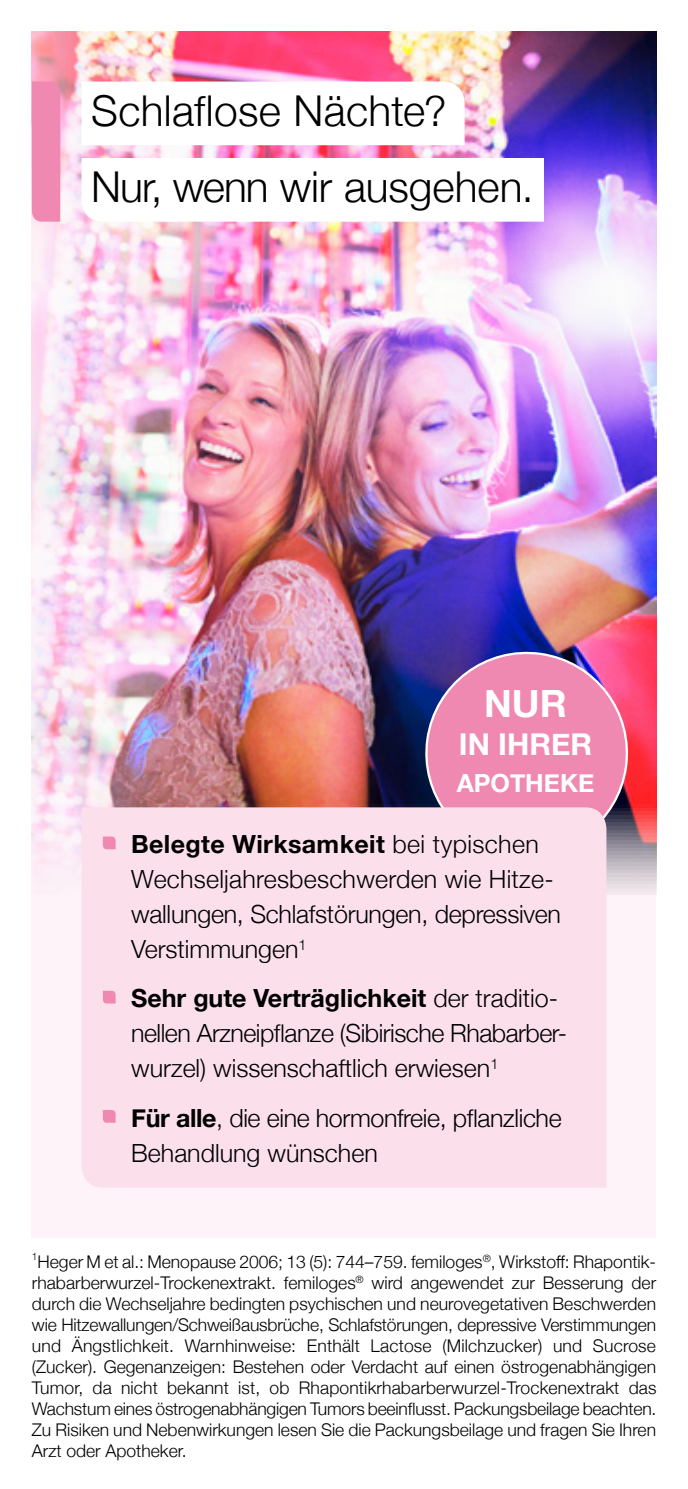
<style>
.page{position:relative;width:688px;height:1489px;background:#fff}
.page>*{position:absolute;margin:0;border:0;box-sizing:border-box;transform-origin:0 0}
.t1{font:300 42.5px/76.2px "Helvetica Neue";color:#000}
.t2{font:700 37.5px "Helvetica Neue";color:#fff}
.t3{font:700 30px "Helvetica Neue";color:#fff}
.t4{font:300 25px/35px "Helvetica Neue";letter-spacing:-.01em;color:#000}
.t5{font:700 25px "Helvetica Neue";color:#fff}
.t6{font:300 17.5px/21px "Helvetica Neue";color:#000;text-align:justify}
.t7{font:300 10.25px "Helvetica Neue";color:#000}
.s1{font-weight:700}
</style>
<div class="page">
<div style="left:32px;top:32px;width:624px;height:1205px;background:#fdf3f8"></div>
<img style="left:32px;top:32px;width:624px;height:862px">
<svg style="left:417px;top:643px;width:219px;height:217px"></svg>
<div style="left:81px;top:81px;width:383px;height:64px;background:#fff"></div>
<div style="left:81px;top:158px;width:463px;height:64px;background:#fff"></div>
<div style="left:32px;top:81px;width:28px;height:141px;background:#f089b1"></div>
<div style="left:81px;top:807px;width:525px;height:380px;background:#fbe0ec"></div>
<svg style="left:103px;top:836px;width:13px;height:13px"></svg>
<svg style="left:103px;top:990px;width:13px;height:13px"></svg>
<svg style="left:103px;top:1109px;width:13px;height:13px"></svg>
<h1 class="t1" style="left:91px;top:70px;width:443px">Schlaflose Nächte?<br>Nur, wenn wir ausgehen.</h1>
<h2 class="t2" style="left:484px;top:673px;width:84px">NUR</h2>
<h3 class="t3" style="left:458px;top:721px;width:135px">IN IHRER</h3>
<h3 class="t5" style="left:456px;top:763px;width:139px">APOTHEKE</h3>
<h3 class="t4" style="left:131px;top:824px;width:431px"><span class="s1">Belegte Wirksamkeit</span> bei typischen Wechseljahresbeschwerden wie Hitze&shy;wallungen, Schlafstörungen, depressiven Verstimmungen<sup>1</sup></h3>
<h3 class="t4" style="left:131px;top:979px;width:437px"><span class="s1">Sehr gute Verträglichkeit</span> der traditio&shy;nellen Arzneipflanze (Sibirische Rhabarber&shy;wurzel) wissenschaftlich erwiesen<sup>1</sup></h3>
<h3 class="t4" style="left:131px;top:1098px;width:432px"><span class="s1">Für alle</span>, die eine hormonfreie, pflanzliche<br>Behandlung wünschen</h3>
<p class="t7" style="left:32px;top:1247px;width:7px">1</p>
<p class="t6" style="left:32px;top:1249px;width:626px;text-indent:6px">Heger M et al.: Menopause 2006; 13 (5): 744–759. femiloges<sup>®</sup>, Wirkstoff: Rhapontik&shy;rhabarberwurzel-Trockenextrakt. femiloges<sup>®</sup> wird angewendet zur Besserung der durch die Wechseljahre bedingten psychischen und neurovegetativen Beschwerden wie Hitzewallungen/Schweißausbrüche, Schlafstörungen, depressive Verstimmungen und Ängstlichkeit. Warnhinweise: Enthält Lactose (Milchzucker) und Sucrose (Zucker). Gegenanzeigen: Bestehen oder Verdacht auf einen östrogenabhängigen Tumor, da nicht bekannt ist, ob Rhapontikrhabarberwurzel-Trockenextrakt das Wachstum eines östrogenabhängigen Tumors beeinflusst. Packungsbeilage beachten.<br>Zu Risiken und Nebenwirkungen lesen Sie die Packungsbeilage und fragen Sie Ihren Arzt oder Apotheker.</p>
</div>
